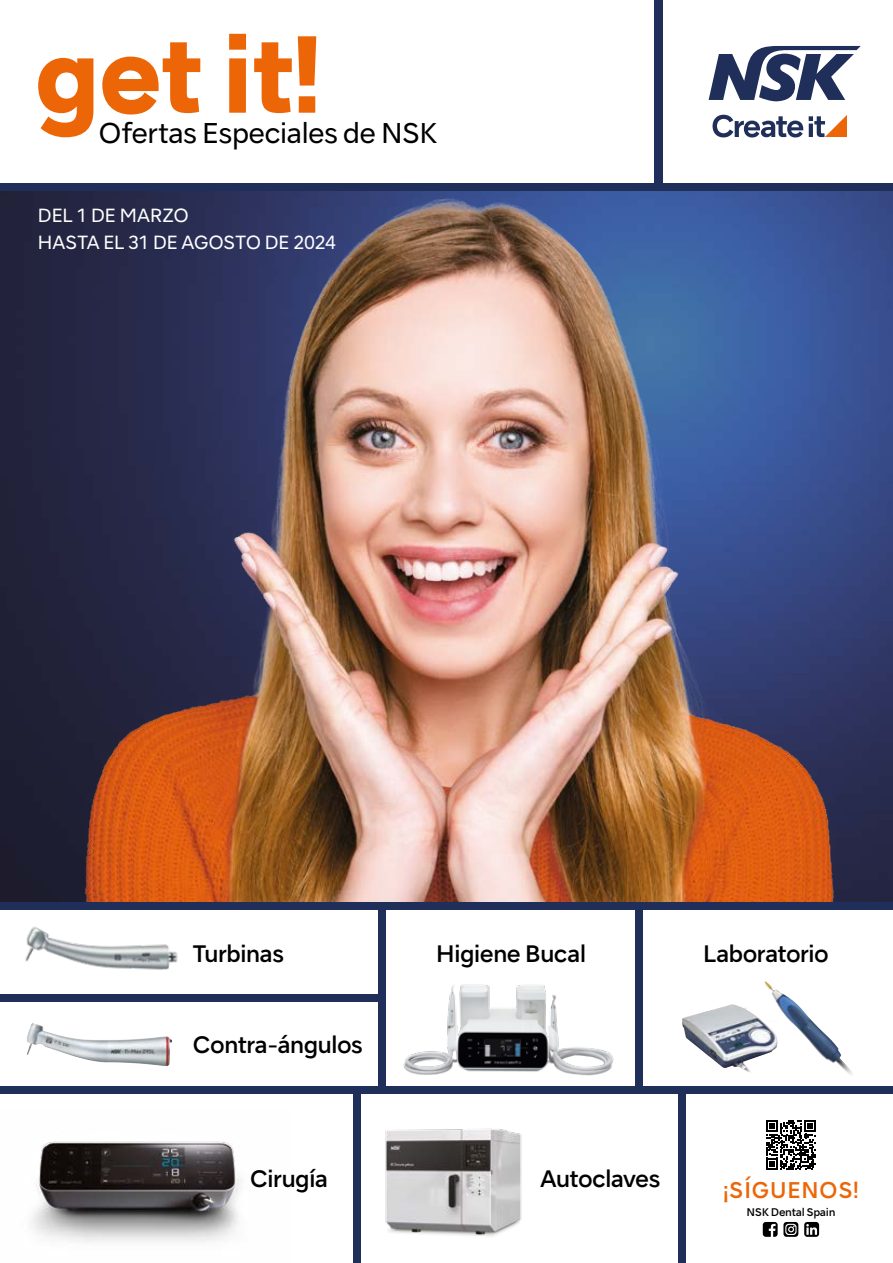
<style>
.page{position:relative;width:893px;height:1263px;background:#fff}
.page>*{position:absolute;margin:0;border:0;box-sizing:border-box;transform-origin:0 0}
.t1{font:800 100.5px "NSKTSRE";color:#ec6608}
.t2{font:27px "NSKTSRE";letter-spacing:-.035em;color:#000}
.t3{font:500 22.5px "NSKTSRE";letter-spacing:-.035em;color:#000}
.t4{font:500 21.45px "NSKTSRE";letter-spacing:.01em;color:#ec6608}
.t5{font:18px/27px "NSKTSRE";letter-spacing:-.02em;color:#fff}
.t6{font:500 10.5px "NSKTSRE";letter-spacing:-.03em;color:#000}
</style>
<div class="page">
<img style="left:0;top:191px;width:893px;height:711px">
<img style="left:32px;top:1141px;width:208px;height:101px">
<div style="left:0;top:1086px;width:893px;height:8px;background:#202f5a"></div>
<div style="left:378px;top:906px;width:7px;height:184px;background:#202f5a"></div>
<div style="left:636px;top:906px;width:7px;height:184px;background:#202f5a"></div>
<div style="left:353px;top:1090px;width:8px;height:173px;background:#202f5a"></div>
<div style="left:678px;top:1093px;width:8px;height:170px;background:#202f5a"></div>
<img style="left:385px;top:1128px;width:137px;height:108px">
<div style="left:0;top:184px;width:893px;height:7px;background:#202f5a"></div>
<div style="left:654px;top:0;width:9px;height:186px;background:#202f5a"></div>
<svg style="left:712px;top:115px;width:91px;height:22px"></svg>
<svg style="left:809px;top:115px;width:38px;height:22px"></svg>
<svg style="left:709px;top:46px;width:152px;height:55px"></svg>
<div style="left:0;top:902px;width:893px;height:8px;background:#202f5a"></div>
<svg style="left:766px;top:1120px;width:50px;height:50px"></svg>
<svg style="left:804px;top:1222px;width:15px;height:15px"></svg>
<svg style="left:763px;top:1222px;width:35px;height:15px"></svg>
<div style="left:0;top:995px;width:382px;height:7px;background:#202f5a"></div>
<img style="left:25px;top:926px;width:153px;height:44px">
<img style="left:27px;top:1023px;width:85px;height:39px">
<img style="left:682px;top:1004px;width:82px;height:68px">
<img style="left:764px;top:982px;width:89px;height:93px">
<img style="left:403px;top:984px;width:211px;height:92px">
<h1 class="t1" style="left:34px;top:6px;width:288px">get it!</h1>
<p class="t2" style="left:99px;top:115px;width:341px">Ofertas Especiales de NSK</p>
<p class="t5" style="left:38px;top:202px;width:300px">DEL 1 DE MARZO<br>HASTA EL 31 DE AGOSTO DE 2024</p>
<p class="t3" style="left:192px;top:939px;width:93px">Turbinas</p>
<p class="t3" style="left:192px;top:1029px;width:172px">Contra-ángulos</p>
<p class="t3" style="left:250px;top:1164px;width:80px">Cirugía</p>
<p class="t3" style="left:436px;top:939px;width:152px">Higiene Bucal</p>
<p class="t3" style="left:703px;top:939px;width:128px">Laboratorio</p>
<p class="t3" style="left:540px;top:1164px;width:122px">Autoclaves</p>
<p class="t4" style="left:723px;top:1176px;width:137px">¡SÍGUENOS!</p>
<p class="t6" style="left:746px;top:1205px;width:91px">NSK Dental Spain</p>
</div>
